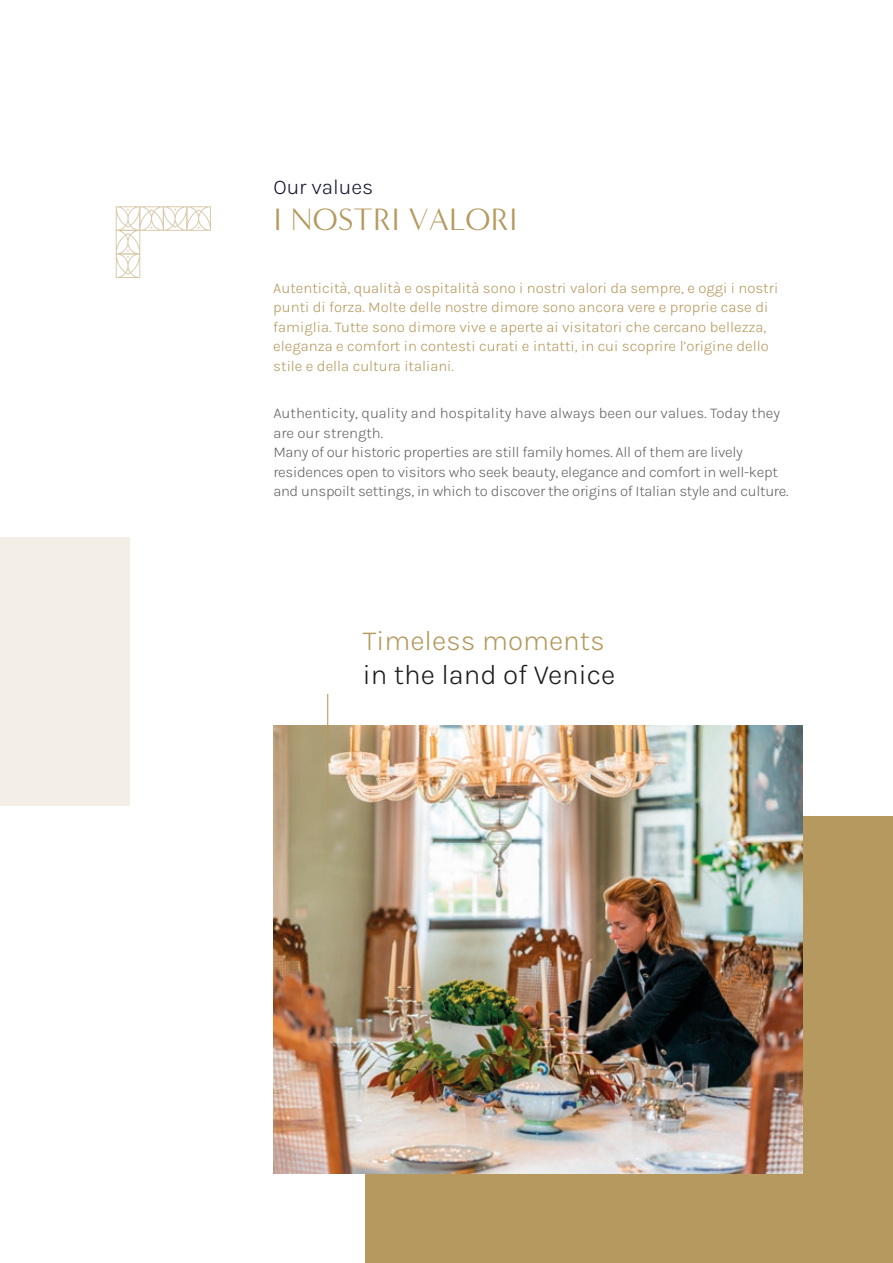
<style>
.page{position:relative;width:893px;height:1263px;background:#fff}
.page>*{position:absolute;margin:0;border:0;box-sizing:border-box;transform-origin:0 0}
.t1{font:38.25px "Minerva Modern";color:#b5995e}
.t2{font:300 28.05px "Karla";color:#1d1d1b}
.t3{font:300 28.05px "Karla";color:#b5995e}
.t4{font:300 21.15px "Karla";color:#191935}
.t5{font:300 15px/19.5px "Karla";color:#b5995e}
.t6{font:300 15px/19.5px "Karla";letter-spacing:-.02em;color:#646463}
</style>
<div class="page">
<div style="left:366px;top:816px;width:527px;height:447px;background:#b5995e"></div>
<img style="left:273px;top:726px;width:529px;height:448px">
<div style="left:0;top:537px;width:129px;height:269px;background:#f4efe6"></div>
<svg style="left:116px;top:206px;width:95px;height:72px"></svg>
<hr style="left:327px;top:694px;width:1px;height:113px;background:#b5995e">
<h3 class="t4" style="left:273px;top:174px;width:102px">Our values</h3>
<h1 class="t1" style="left:273px;top:200px;width:246px">I NOSTRI VALORI</h1>
<p class="t5" style="left:273px;top:277px;width:506px">Autenticità, qualità e ospitalità sono i nostri valori da sempre, e oggi i nostri punti di forza. Molte delle nostre dimore sono ancora vere e proprie case di famiglia. Tutte sono dimore vive e aperte ai visitatori che cercano bellezza, eleganza e comfort in contesti curati e intatti, in cui scoprire l’origine dello stile e della cultura italiani.</p>
<p class="t6" style="left:273px;top:403px;width:517px">Authenticity, quality and hospitality have always been our values. Today they are our strength.<br>Many of our historic properties are still family homes. All of them are lively residences open to visitors who seek beauty, elegance and comfort in well-kept and unspoilt settings, in which to discover the origins of Italian style and culture.</p>
<h2 class="t3" style="left:363px;top:623px;width:243px">Timeless moments</h2>
<h2 class="t2" style="left:363px;top:656px;width:254px">in the land of Venice</h2>
</div>
